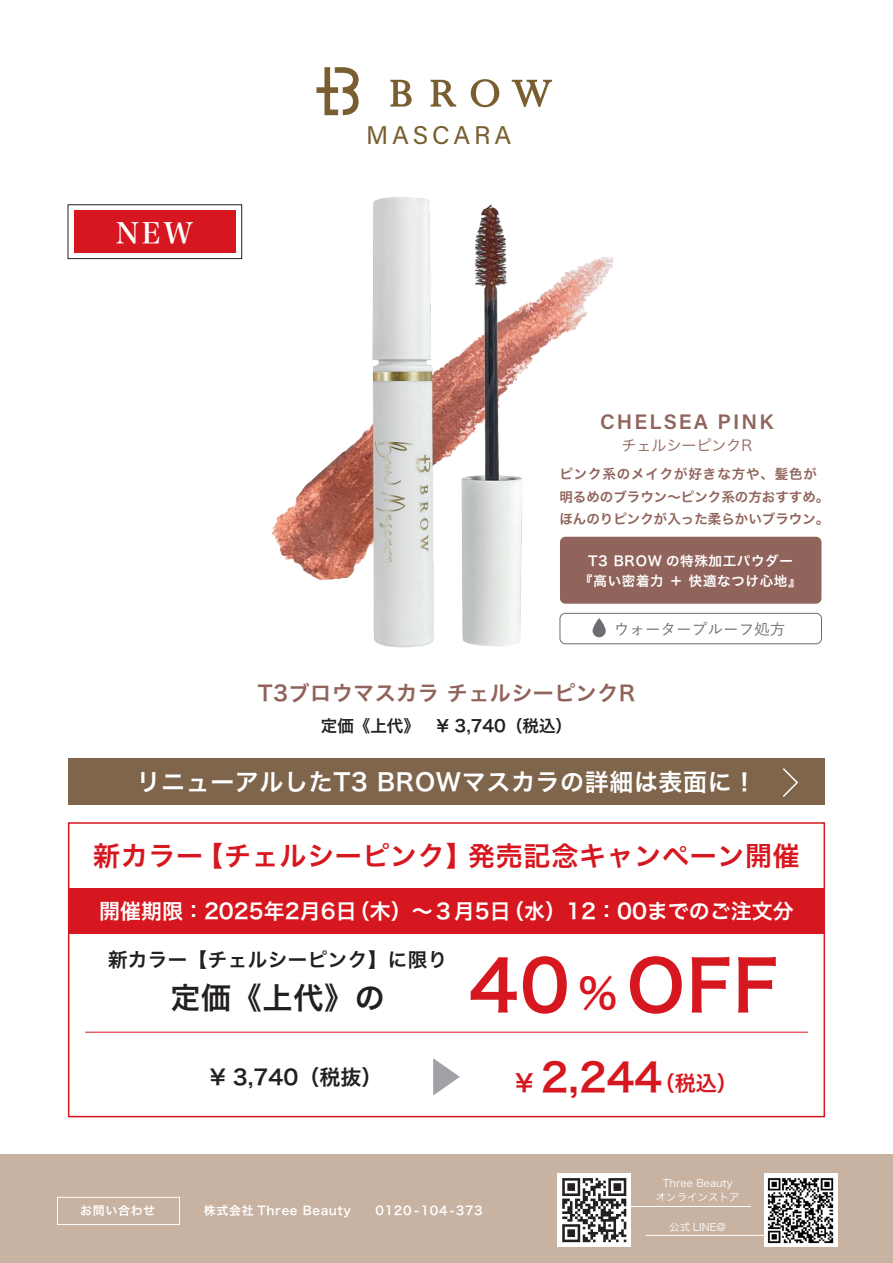
<style>
.page{position:relative;width:893px;height:1263px;background:#fff}
.page>*{position:absolute;margin:0;border:0;box-sizing:border-box;transform-origin:0 0}
.t1{font:69.3px "Hira Kaku Pro W6";color:#d7171f}
.t2{font:39px "Hira Kaku Pro W6";color:#d7171f}
.t3{font:30px "Hira Kaku Pro W6";color:#231f20}
.t4{font:28.5px "Hira Min Pro W6";color:#fff}
.t5{font:27px "Hira Kaku Pro W6";letter-spacing:.025em;color:#d7171f}
.t6{font:25.65px "Acumin Pro";letter-spacing:.15em;color:#795f30}
.t7{font:24px "Hira Kaku Pro W6";letter-spacing:.025em;color:#fff}
.t8{font:21px "Hira Kaku Pro W6";color:#fff}
.t9{font:21px "Hira Kaku Pro W6";letter-spacing:.025em;color:#90635b}
.t10{font:600 21px "Acumin Pro";letter-spacing:.1em;color:#90635b}
.t11{font:21px "Hira Kaku Pro W6";color:#231f20}
.t12{font:19.5px "Hira Kaku Pro W6";letter-spacing:.025em;color:#231f20}
.t13{font:16.5px "Hira Kaku Pro W6";color:#231f20}
.t14{font:500 15.6px "Yu Go";color:#6c6d70}
.t15{font:15px "Hira Kaku Pro W3";color:#90635b}
.t16{font:13.5px/22.5px "Hira Kaku Pro W6";color:#90635b}
.t17{font:13.5px "Hira Kaku Pro W6";letter-spacing:.05em;color:#fff}
.t18{font:12px "Hira Kaku Pro W6";letter-spacing:.05em;color:#fff}
.t19{font:10.5px/13.5px "Hira Kaku Pro W3";color:#fff;text-align:center}
.s1{font-size:41.4px}
.s2{font-size:24px}
.s3{font-size:21px}
</style>
<div class="page">
<img style="left:225px;top:210px;width:422px;height:393px">
<img style="left:355px;top:197px;width:85px;height:451px">
<img style="left:440px;top:204px;width:103px;height:442px">
<div style="left:0;top:1154px;width:893px;height:109px;background:#c8b2a2"></div>
<div style="left:69px;top:888px;width:755px;height:46px;background:#d7171f"></div>
<div style="left:68px;top:822px;width:757px;height:295px;border:2px solid #d7171f"></div>
<hr style="left:85px;top:1032px;width:723px;height:1px;background:#d7171f">
<hr style="left:619px;top:1206px;width:132px;height:1px;background:#fff">
<hr style="left:646px;top:1235px;width:131px;height:1px;background:#fff">
<div style="left:74px;top:210px;width:162px;height:43px;background:#d7171f"></div>
<div style="left:68px;top:204px;width:174px;height:55px;border:1px solid #231f20"></div>
<svg style="left:593px;top:618px;width:13px;height:19px"></svg>
<div style="left:560px;top:613px;width:262px;height:31px;border:1px solid #6c6d70;border-radius:5px"></div>
<div style="left:560px;top:537px;width:261px;height:67px;background:#90635b;border-radius:5px"></div>
<svg style="left:316px;top:67px;width:43px;height:48px"></svg>
<svg style="left:390px;top:80px;width:22px;height:27px"></svg>
<svg style="left:431px;top:80px;width:25px;height:27px"></svg>
<svg style="left:471px;top:79px;width:28px;height:28px"></svg>
<svg style="left:512px;top:80px;width:40px;height:27px"></svg>
<div style="left:57px;top:1197px;width:123px;height:28px;border:1px solid #fff"></div>
<img style="left:764px;top:1174px;width:73px;height:73px">
<div style="left:558px;top:1174px;width:73px;height:73px;background:#fff"></div>
<svg style="left:562px;top:1178px;width:64px;height:64px"></svg>
<div style="left:68px;top:758px;width:757px;height:46px;background:#7e654b"></div>
<svg style="left:783px;top:768px;width:16px;height:29px"></svg>
<svg style="left:433px;top:1058px;width:27px;height:37px"></svg>
<h3 class="t4" style="left:116px;top:208px;width:79px">NEW</h3>
<h3 class="t6" style="left:366px;top:117px;width:147px">MASCARA</h3>
<h3 class="t10" style="left:600px;top:406px;width:175px">CHELSEA PINK</h3>
<p class="t15" style="left:621px;top:432px;width:132px">チェルシーピンクR</p>
<p class="t16" style="left:559px;top:462px;width:271px">ピンク系のメイクが好きな方や、髪色が明るめのブラウン～ピンク系の方おすすめ。ほんのりピンクが入った柔らかいブラウン。</p>
<p class="t17" style="left:588px;top:549px;width:206px">T3 BROW の特殊加工パウダー</p>
<p class="t17" style="left:579px;top:569px;width:224px">『高い密着力 ＋ 快適なつけ心地』</p>
<p class="t14" style="left:614px;top:615px;width:173px">ウォータープルーフ処方</p>
<h3 class="t9" style="left:258px;top:674px;width:379px">T3ブロウマスカラ チェルシーピンクR</h3>
<p class="t13" style="left:321px;top:711px;width:253px">定価《上代》　¥ 3,740（税込）</p>
<h3 class="t7" style="left:137px;top:760px;width:621px">リニューアルしたT3 BROWマスカラの詳細は表面に！</h3>
<h3 class="t5" style="left:93px;top:831px;width:708px">新カラー【チェルシーピンク】発売記念キャンペーン開催</h3>
<h3 class="t8" style="left:99px;top:892px;width:696px">開催期限：2025年2月6日（木）～３月5日（水）12：00までのご注文分</h3>
<h1 class="t1" style="left:469px;top:923px;width:310px">40 <span class="s1">%</span> OFF</h1>
<h3 class="t12" style="left:108px;top:942px;width:341px">新カラー【チェルシーピンク】に限り</h3>
<h3 class="t3" style="left:170px;top:970px;width:216px">定価《上代》の</h3>
<h3 class="t11" style="left:210px;top:1057px;width:174px">¥ 3,740（税抜）</h3>
<p class="t18" style="left:80px;top:1200px;width:76px">お問い合わせ</p>
<p class="t18" style="left:204px;top:1200px;width:148px">株式会社 Three Beauty</p>
<p class="t18" style="left:376px;top:1200px;width:109px">0120 -104 -373</p>
<h2 class="t2" style="left:515px;top:1042px;width:224px"><span class="s2">¥</span> 2,244<span class="s3">（税込）</span></h2>
<p class="t19" style="left:656px;top:1176px;width:85px">Three Beauty<br>オンラインストア</p>
<p class="t19" style="left:669px;top:1219px;width:58px">公式 LINE@</p>
</div>
